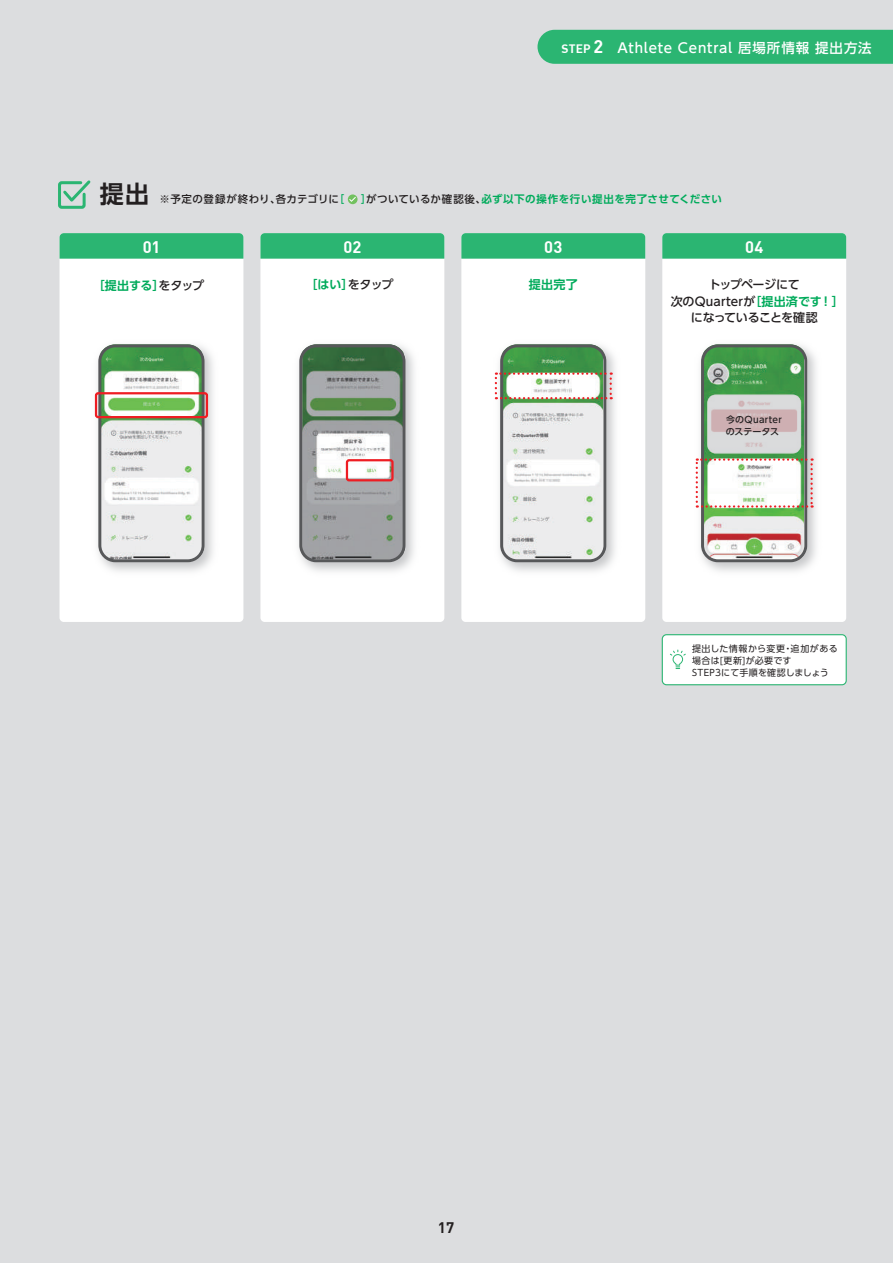
<style>
.page{position:relative;width:893px;height:1263px;background:#dcdddf}
.page>*{position:absolute;margin:0;border:0;box-sizing:border-box;transform-origin:0 0}
.t1{font:700 24px "UD Shin Go Pr 6 De";color:#231f20}
.t2{font:700 16.5px "DIN";letter-spacing:.01em;color:#fff}
.t3{font:700 15px "DIN";color:#231f20}
.t4{font:500 13.5px "UD Shin Go Pr 6";letter-spacing:.06em;color:#fff}
.t5{font:500 12px/16.5px "UD Shin Go Pr 6";letter-spacing:-.02em;color:#231f20;text-align:center}
.t6{font:700 12px "UD Shin Go Pr 6 De";letter-spacing:.02em;color:#00ab5b}
.t7{font:500 10.5px "UD Shin Go Pr 6";letter-spacing:.04em;color:#231f20}
.t8{font:9px/12px "UD Shin Go Pr 6";letter-spacing:.035em;color:#231f20}
.t9{font:500 9px/12px "UD Shin Go Pr 6";letter-spacing:.025em;color:#231f20}
.s1{font-family:"DIN";font-weight:700;font-size:12px}
.s2{font-family:"DIN";font-weight:700;font-size:18px}
.s3{font-family:"UD Shin Go Pr 6 De";font-weight:700;color:#00ab5b}
.s4{font-family:"UD Shin Go Pr 6";font-weight:500;color:#231f20}
</style>
<div class="page">
<div style="left:60px;top:233px;width:183px;height:389px;background:#fff;border-radius:4px"></div>
<div style="left:260px;top:233px;width:184px;height:389px;background:#fff;border-radius:4px"></div>
<div style="left:461px;top:233px;width:184px;height:389px;background:#fff;border-radius:4px"></div>
<div style="left:662px;top:233px;width:184px;height:389px;background:#fff;border-radius:4px"></div>
<img style="left:94px;top:349px;width:119px;height:223px">
<img style="left:494px;top:355px;width:121px;height:217px">
<img style="left:695px;top:355px;width:121px;height:217px">
<div style="left:537px;top:30px;width:356px;height:34px;background:#2bb572"></div>
<svg style="left:98px;top:344px;width:107px;height:218px"></svg>
<svg style="left:299px;top:344px;width:107px;height:218px;background:#95a098"></svg>
<svg style="left:60px;top:233px;width:183px;height:26px;background:#2fb674"></svg>
<svg style="left:260px;top:233px;width:184px;height:26px;background:#2fb674"></svg>
<svg style="left:461px;top:233px;width:184px;height:26px;background:#2fb674"></svg>
<svg style="left:662px;top:233px;width:184px;height:26px;background:#2fb674"></svg>
<div style="left:346px;top:459px;width:48px;height:22px;border:2px solid #ee1d23;border-radius:2px"></div>
<svg style="left:58px;top:180px;width:33px;height:29px"></svg>
<div style="left:95px;top:392px;width:113px;height:26px;border:2px solid #ee1d23;border-radius:2px"></div>
<div style="left:662px;top:635px;width:184px;height:50px;background:#fff;border-radius:4px"></div>
<div style="left:662px;top:634px;width:185px;height:51px;border:1px solid #2bb572;border-radius:4px"></div>
<svg style="left:670px;top:650px;width:16px;height:19px"></svg>
<svg style="left:348px;top:194px;width:10px;height:10px"></svg>
<svg style="left:349px;top:197px;width:7px;height:5px"></svg>
<svg style="left:495px;top:344px;width:117px;height:218px"></svg>
<svg style="left:696px;top:344px;width:117px;height:218px"></svg>
<p class="t4" style="left:561px;top:36px;width:312px"><span class="s1">STEP</span> <span class="s2">2</span> Athlete Central 居場所情報 提出方法</p>
<h1 class="t1" style="left:100px;top:175px;width:51px">提出</h1>
<p class="t7" style="left:160px;top:191px;width:564px">※予定の登録が終わり、各カテゴリに<span class="s3">［　 ］</span>がついているか確認後、<span class="s3">必ず以下の操作を行い提出を完了させてください</span></p>
<h2 class="t2" style="left:143px;top:236px;width:19px">01</h2>
<h2 class="t2" style="left:343px;top:236px;width:19px">02</h2>
<h2 class="t2" style="left:544px;top:236px;width:20px">03</h2>
<h2 class="t2" style="left:745px;top:236px;width:20px">04</h2>
<p class="t6" style="left:93px;top:275px;width:113px">［提出する］<span class="s4">をタップ</span></p>
<p class="t6" style="left:306px;top:275px;width:89px">［はい］<span class="s4">をタップ</span></p>
<p class="t6" style="left:529px;top:275px;width:50px">提出完了</p>
<p class="t5" style="left:671px;top:276px;width:174px">トップページにて<br>次のQuarterが<span class="s3">［提出済です！］</span>になっていることを確認</p>
<p class="t9" style="left:726px;top:413px;width:58px">今のQuarterのステータス</p>
<h3 class="t3" style="left:438px;top:1218px;width:18px">17</h3>
<p class="t8" style="left:692px;top:642px;width:147px">提出した情報から変更・追加がある場合は[更新]が必要です<br>STEP3にて手順を確認しましょう</p>
</div>
